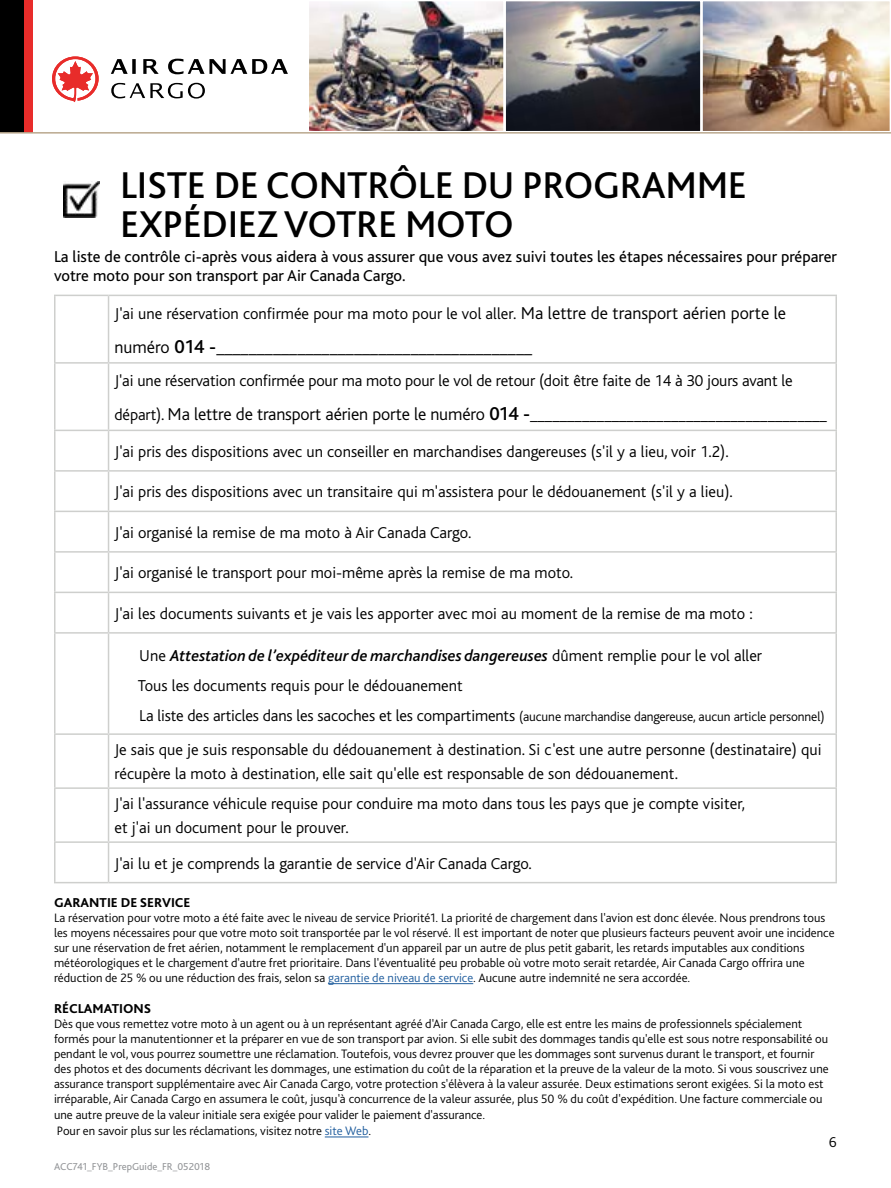
<style>
.page{position:relative;width:891px;height:1188px;background:#fff}
.page>*{position:absolute;margin:0;border:0;box-sizing:border-box;transform-origin:0 0}
.t1{font:500 39px/39px "Bliss 2";letter-spacing:-.01em;color:#000}
.t2{font:300 18px "Bliss";color:#000}
.t3{font:300 16.5px/24px "Bliss";color:#000}
.t4{font:16.5px/19.5px "Bliss";color:#000}
.t5{font:italic 500 16.5px "Bliss 2";color:#000}
.t6{font:300 15px "Bliss 2";color:#000}
.t7{font:800 13.5px "Bliss 2";color:#000}
.t8{font:300 12.75px/15px "Bliss 2";color:#000}
.t9{font:10.5px "Bliss 2";color:#939598}
.s1{font-size:18px}
.s2{font-family:"Bliss 2";font-weight:500;font-size:19.5px}
.s3{font-family:"Bliss";font-weight:300;font-style:normal}
.s4{font-size:13.5px}
.s5{color:#215e9e}
</style>
<div class="page">
<img style="left:310px;top:2px;width:579px;height:128px">
<div style="left:308px;top:0;width:197px;height:132px;border:1px solid #fff"></div>
<div style="left:701px;top:0;width:190px;height:132px;border:1px solid #fff"></div>
<div style="left:505px;top:0;width:196px;height:132px;border:1px solid #fff"></div>
<svg style="left:52px;top:56px;width:47px;height:46px"></svg>
<svg style="left:111px;top:59px;width:177px;height:40px"></svg>
<div style="left:0;top:0;width:24px;height:132px;background:#000"></div>
<div style="left:24px;top:0;width:9px;height:132px;background:#e82c2a"></div>
<hr style="left:0;top:132px;width:891px;height:2px;background:#baa88e">
<hr style="left:54px;top:295px;width:55px;height:1px;background:#cecfcd">
<hr style="left:54px;top:296px;width:2px;height:66px;background:#cecfcd">
<hr style="left:109px;top:295px;width:728px;height:1px;background:#cecfcd">
<hr style="left:108px;top:296px;width:1px;height:66px;background:#cecfcd">
<hr style="left:836px;top:296px;width:1px;height:66px;background:#cecfcd">
<hr style="left:54px;top:362px;width:55px;height:2px;background:#cecfcd">
<hr style="left:54px;top:364px;width:2px;height:66px;background:#cecfcd">
<hr style="left:109px;top:362px;width:728px;height:2px;background:#cecfcd">
<hr style="left:108px;top:364px;width:1px;height:66px;background:#cecfcd">
<hr style="left:836px;top:364px;width:1px;height:66px;background:#cecfcd">
<hr style="left:54px;top:430px;width:55px;height:1px;background:#cecfcd">
<hr style="left:54px;top:431px;width:2px;height:39px;background:#cecfcd">
<hr style="left:109px;top:430px;width:728px;height:1px;background:#cecfcd">
<hr style="left:108px;top:431px;width:1px;height:39px;background:#cecfcd">
<hr style="left:836px;top:431px;width:1px;height:39px;background:#cecfcd">
<hr style="left:54px;top:470px;width:55px;height:2px;background:#cecfcd">
<hr style="left:54px;top:472px;width:2px;height:39px;background:#cecfcd">
<hr style="left:109px;top:470px;width:728px;height:2px;background:#cecfcd">
<hr style="left:108px;top:472px;width:1px;height:39px;background:#cecfcd">
<hr style="left:836px;top:472px;width:1px;height:39px;background:#cecfcd">
<hr style="left:54px;top:511px;width:55px;height:1px;background:#cecfcd">
<hr style="left:54px;top:512px;width:2px;height:39px;background:#cecfcd">
<hr style="left:109px;top:511px;width:728px;height:1px;background:#cecfcd">
<hr style="left:108px;top:512px;width:1px;height:39px;background:#cecfcd">
<hr style="left:836px;top:512px;width:1px;height:39px;background:#cecfcd">
<hr style="left:54px;top:551px;width:55px;height:2px;background:#cecfcd">
<hr style="left:54px;top:553px;width:2px;height:39px;background:#cecfcd">
<hr style="left:109px;top:551px;width:728px;height:2px;background:#cecfcd">
<hr style="left:108px;top:553px;width:1px;height:39px;background:#cecfcd">
<hr style="left:836px;top:553px;width:1px;height:39px;background:#cecfcd">
<hr style="left:54px;top:592px;width:55px;height:1px;background:#cecfcd">
<hr style="left:54px;top:593px;width:2px;height:39px;background:#cecfcd">
<hr style="left:109px;top:592px;width:728px;height:1px;background:#cecfcd">
<hr style="left:108px;top:593px;width:1px;height:39px;background:#cecfcd">
<hr style="left:836px;top:593px;width:1px;height:39px;background:#cecfcd">
<hr style="left:54px;top:632px;width:55px;height:2px;background:#cecfcd">
<hr style="left:54px;top:634px;width:2px;height:99px;background:#cecfcd">
<hr style="left:109px;top:632px;width:728px;height:2px;background:#cecfcd">
<hr style="left:108px;top:634px;width:1px;height:99px;background:#cecfcd">
<hr style="left:836px;top:634px;width:1px;height:99px;background:#cecfcd">
<hr style="left:54px;top:733px;width:55px;height:2px;background:#cecfcd">
<hr style="left:54px;top:735px;width:2px;height:52px;background:#cecfcd">
<hr style="left:109px;top:733px;width:728px;height:2px;background:#cecfcd">
<hr style="left:108px;top:735px;width:1px;height:52px;background:#cecfcd">
<hr style="left:836px;top:735px;width:1px;height:52px;background:#cecfcd">
<hr style="left:54px;top:787px;width:55px;height:2px;background:#cecfcd">
<hr style="left:54px;top:789px;width:2px;height:52px;background:#cecfcd">
<hr style="left:109px;top:787px;width:728px;height:2px;background:#cecfcd">
<hr style="left:108px;top:789px;width:1px;height:52px;background:#cecfcd">
<hr style="left:836px;top:789px;width:1px;height:52px;background:#cecfcd">
<hr style="left:54px;top:841px;width:55px;height:2px;background:#cecfcd">
<hr style="left:54px;top:843px;width:2px;height:39px;background:#cecfcd">
<hr style="left:109px;top:841px;width:728px;height:2px;background:#cecfcd">
<hr style="left:108px;top:843px;width:1px;height:39px;background:#cecfcd">
<hr style="left:836px;top:843px;width:1px;height:39px;background:#cecfcd">
<hr style="left:54px;top:882px;width:55px;height:1px;background:#cecfcd">
<hr style="left:109px;top:882px;width:728px;height:1px;background:#cecfcd">
<img style="left:63px;top:181px;width:37px;height:37px">
<hr style="left:328px;top:983px;width:145px;height:1px;background:#215e9e">
<hr style="left:325px;top:1137px;width:43px;height:1px;background:#215e9e">
<h1 class="t1" style="left:120px;top:164px;width:629px">LISTE DE CONTRÔLE DU PROGRAMME<br>EXPÉDIEZ VOTRE MOTO</h1>
<p class="t4" style="left:54px;top:247px;width:785px">La liste de contrôle ci-après vous aidera à vous assurer que vous avez suivi toutes les étapes nécessaires pour préparer votre moto pour son transport par Air Canada Cargo.</p>
<p class="t3" style="left:115px;top:302px;width:673px">J'ai une réservation confirmée pour ma moto pour le vol aller. <span class="s1">Ma lettre de transport aérien porte le</span></p>
<h2 class="t2" style="left:115px;top:338px;width:419px">numéro <span class="s2">014 -</span>_______________________________________</h2>
<p class="t3" style="left:115px;top:363px;width:714px;line-height:34.5px">J'ai une réservation confirmée pour ma moto pour le vol de retour (doit être faite de 14 à 30 jours avant le départ). <span class="s1">Ma lettre de transport aérien porte le numéro</span> <span class="s2">014 -</span>________________________________________</p>
<p class="t3" style="left:115px;top:440px;width:616px">J'ai pris des dispositions avec un conseiller en marchandises dangereuses (s'il y a lieu, voir 1.2).</p>
<p class="t3" style="left:115px;top:480px;width:620px">J'ai pris des dispositions avec un transitaire qui m'assistera pour le dédouanement (s'il y a lieu).</p>
<p class="t3" style="left:115px;top:521px;width:358px">J'ai organisé la remise de ma moto à Air Canada Cargo.</p>
<p class="t3" style="left:115px;top:561px;width:460px">J'ai organisé le transport pour moi-même après la remise de ma moto.</p>
<p class="t3" style="left:115px;top:602px;width:640px">J'ai les documents suivants et je vais les apporter avec moi au moment de la remise de ma moto :</p>
<p class="t5" style="left:139px;top:645px;width:624px"><span class="s3">Une</span> Attestation de l’expéditeur de marchandises dangereuses <span class="s3">dûment remplie pour le vol aller</span></p>
<p class="t3" style="left:138px;top:671px;width:688px;line-height:30px">Tous les documents requis pour le dédouanement<br>La liste des articles dans les sacoches et les compartiments <span class="s4">(aucune marchandise dangereuse, aucun article personnel)</span></p>
<p class="t3" style="left:115px;top:738px;width:709px">Je sais que je suis responsable du dédouanement à destination. Si c'est une autre personne (destinataire) qui récupère la moto à destination, elle sait qu'elle est responsable de son dédouanement.</p>
<p class="t3" style="left:115px;top:792px;width:632px">J'ai l'assurance véhicule requise pour conduire ma moto dans tous les pays que je compte visiter, et j'ai un document pour le prouver.</p>
<p class="t3" style="left:115px;top:852px;width:419px">J'ai lu et je comprends la garantie de service d'Air Canada Cargo.</p>
<p class="t7" style="left:54px;top:894px;width:138px">GARANTIE DE SERVICE</p>
<p class="t8" style="left:54px;top:910px;width:782px">La réservation pour votre moto a été faite avec le niveau de service Priorité1. La priorité de chargement dans l'avion est donc élevée. Nous prendrons tous les moyens nécessaires pour que votre moto soit transportée par le vol réservé. Il est important de noter que plusieurs facteurs peuvent avoir une incidence sur une réservation de fret aérien, notamment le remplacement d'un appareil par un autre de plus petit gabarit, les retards imputables aux conditions météorologiques et le chargement d'autre fret prioritaire. Dans l'éventualité peu probable où votre moto serait retardée, Air Canada Cargo offrira une réduction de 25 % ou une réduction des frais, selon sa <span class="s5">garantie de niveau de service</span>. Aucune autre indemnité ne sera accordée.</p>
<p class="t7" style="left:54px;top:1000px;width:99px">RÉCLAMATIONS</p>
<p class="t8" style="left:54px;top:1016px;width:776px">Dès que vous remettez votre moto à un agent ou à un représentant agréé d'Air Canada Cargo, elle est entre les mains de professionnels spécialement formés pour la manutentionner et la préparer en vue de son transport par avion. Si elle subit des dommages tandis qu'elle est sous notre responsabilité ou pendant le vol, vous pourrez soumettre une réclamation. Toutefois, vous devrez prouver que les dommages sont survenus durant le transport, et fournir des photos et des documents décrivant les dommages, une estimation du coût de la réparation et la preuve de la valeur de la moto. Si vous souscrivez une assurance transport supplémentaire avec Air Canada Cargo, votre protection s'élèvera à la valeur assurée. Deux estimations seront exigées. Si la moto est irréparable, Air Canada Cargo en assumera le coût, jusqu'à concurrence de la valeur assurée, plus 50 % du coût d'expédition. Une facture commerciale ou une autre preuve de la valeur initiale sera exigée pour valider le paiement d'assurance.</p>
<p class="t8" style="left:57px;top:1123px;width:316px">Pour en savoir plus sur les réclamations, visitez notre <span class="s5">site Web</span>.</p>
<p class="t6" style="left:829px;top:1133px;width:10px">6</p>
<p class="t9" style="left:54px;top:1160px;width:158px">ACC741_FYB_PrepGuide_FR_052018</p>
</div>
